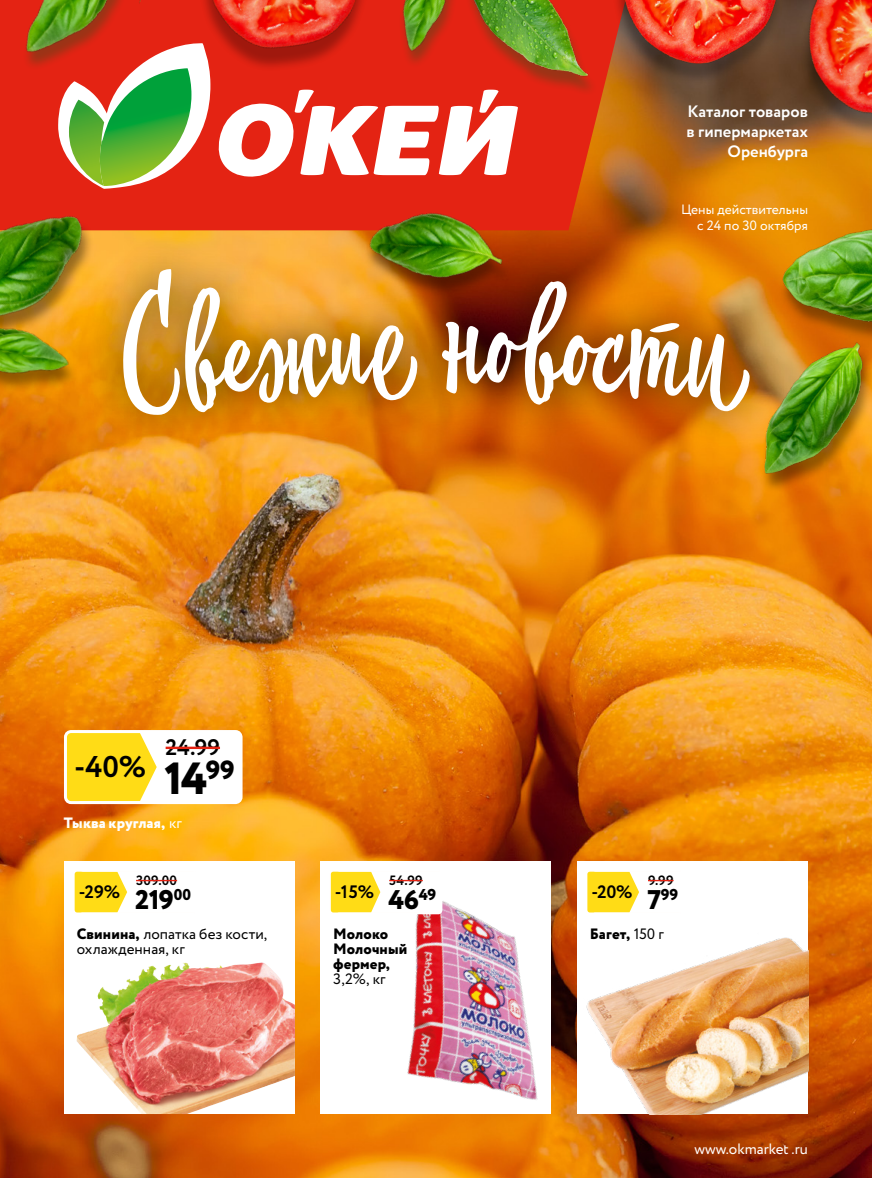
<style>
.page{position:relative;width:872px;height:1178px;background:#fff}
.page>*{position:absolute;margin:0;border:0;box-sizing:border-box;transform-origin:0 0}
.t1{font:800 45px "Circe";color:#000}
.t2{font:700 30px "Circe";color:#000}
.t3{font:800 27px "Circe";color:#000}
.t4{font:700 22.5px "Circe";color:#000}
.t5{font:700 18px "Circe";color:#000}
.t6{font:700 16.5px/19.8px "Circe";color:#fff;text-align:right}
.t7{font:800 15.75px "Circe";color:#000}
.t8{font:15px/15px "Circe";letter-spacing:.005em;color:#000}
.t9{font:800 15px/15px "Circe";letter-spacing:.005em;color:#000}
.t10{font:800 15px "Circe";letter-spacing:.005em;color:#fff}
.t11{font:15px "Circe";color:#fff}
.t12{font:13.5px/16.2px "Circe";color:#fff;text-align:right}
.t13{font:700 13.5px "Circe";color:#000}
.s1{font-weight:400}
.s2{font-weight:800}
.s3{font-size:27px}
</style>
<div class="page">
<img style="left:0;top:86px;width:872px;height:1092px">
<svg style="left:51px;top:719px;width:259px;height:110px"></svg>
<svg style="left:70px;top:734px;width:87px;height:66px;background:#ffdf2c"></svg>
<hr style="left:166px;top:747px;width:54px;height:2px;background:#e42313">
<div style="left:64px;top:730px;width:178px;height:74px;border:3px solid #fff;border-radius:6px"></div>
<svg style="left:0;top:0;width:625px;height:230px;background:#de3011"></svg>
<svg style="left:58px;top:64px;width:460px;height:125px"></svg>
<div style="left:464px;top:0;width:135px;height:96px;background:#00571d;opacity:.32"></div>
<img style="left:458px;top:0;width:141px;height:92px">
<img style="left:750px;top:218px;width:122px;height:293px">
<img style="left:351px;top:163px;width:161px;height:70px">
<img style="left:0;top:172px;width:117px;height:205px">
<div style="left:393px;top:0;width:67px;height:69px;background:#e42313"></div>
<img style="left:374px;top:0;width:90px;height:64px">
<div style="left:23px;top:0;width:129px;height:71px;background:#00571d;opacity:.32"></div>
<img style="left:3px;top:0;width:138px;height:92px">
<div style="left:0;top:311px;width:79px;height:82px;background:#ec8800"></div>
<img style="left:0;top:295px;width:78px;height:94px">
<img style="left:594px;top:0;width:156px;height:84px">
<img style="left:750px;top:0;width:122px;height:140px">
<img style="left:149px;top:0;width:225px;height:100px">
<div style="left:84px;top:233px;width:703px;height:219px;background:#000;opacity:.75"></div>
<svg style="left:122px;top:269px;width:296px;height:147px"></svg>
<svg style="left:442px;top:281px;width:308px;height:130px"></svg>
<img style="left:320px;top:861px;width:231px;height:253px">
<svg style="left:316px;top:857px;width:196px;height:77px"></svg>
<svg style="left:332px;top:873px;width:48px;height:38px;background:#ffde29"></svg>
<hr style="left:389px;top:880px;width:34px;height:1px;background:#e42313">
<div style="left:329px;top:870px;width:113px;height:44px;border:2px solid #fff;border-radius:3px"></div>
<svg style="left:64px;top:861px;width:231px;height:253px"></svg>
<img style="left:161px;top:962px;width:99px;height:13px">
<svg style="left:60px;top:857px;width:206px;height:77px"></svg>
<svg style="left:76px;top:873px;width:51px;height:38px;background:#ffdf2a"></svg>
<hr style="left:136px;top:880px;width:41px;height:1px;background:#e42313">
<div style="left:73px;top:870px;width:124px;height:44px;border:2px solid #fff;border-radius:3px"></div>
<div style="left:577px;top:861px;width:231px;height:253px;background:#fff"></div>
<img style="left:586px;top:937px;width:222px;height:177px">
<svg style="left:573px;top:857px;width:181px;height:77px"></svg>
<svg style="left:589px;top:873px;width:50px;height:38px;background:#ffdf2a"></svg>
<svg style="left:648px;top:880px;width:25px;height:1px"></svg>
<div style="left:585px;top:870px;width:98px;height:44px;border:2px solid #fff;border-radius:3px"></div>
<p class="t6" style="left:686px;top:103px;width:123px">Каталог товаров в гипермаркетах<br>Оренбурга</p>
<p class="t12" style="left:681px;top:202px;width:128px">Цены действительны с 24 по 30 октября</p>
<h2 class="t2" style="left:74px;top:747px;width:73px">-40%</h2>
<h3 class="t4" style="left:166px;top:732px;width:56px">24.99</h3>
<h1 class="t1" style="left:165px;top:748px;width:72px">14<sup>99</sup></h1>
<p class="t10" style="left:64px;top:813px;width:120px">Тыква круглая, <span class="s1">кг</span></p>
<p class="t5" style="left:79px;top:880px;width:43px">-29%</p>
<p class="t13" style="left:136px;top:871px;width:43px">309.00</p>
<h3 class="t3" style="left:135px;top:881px;width:57px">219<sup>00</sup></h3>
<p class="t8" style="left:77px;top:926px;width:192px"><span class="s2">Свинина,</span> лопатка без кости, охлажденная, кг</p>
<p class="t5" style="left:335px;top:880px;width:41px">-15%</p>
<p class="t13" style="left:389px;top:871px;width:35px">54.99</p>
<h3 class="t3" style="left:388px;top:881px;width:50px">46<sup>49</sup></h3>
<p class="t9" style="left:333px;top:927px;width:75px">Молоко<br>Молочный фермер,</p>
<p class="t8" style="left:333px;top:971px;width:54px">3,2%, кг</p>
<p class="t5" style="left:591px;top:880px;width:43px">-20%</p>
<p class="t13" style="left:648px;top:871px;width:27px">9.99</p>
<p class="t7" style="left:647px;top:883px;width:32px"><span class="s3">7</span>99</p>
<p class="t9" style="left:590px;top:927px;width:76px">Багет, <span class="s1">150 г</span></p>
<p class="t11" style="left:694px;top:1139px;width:115px">www.okmarket .ru</p>
</div>
